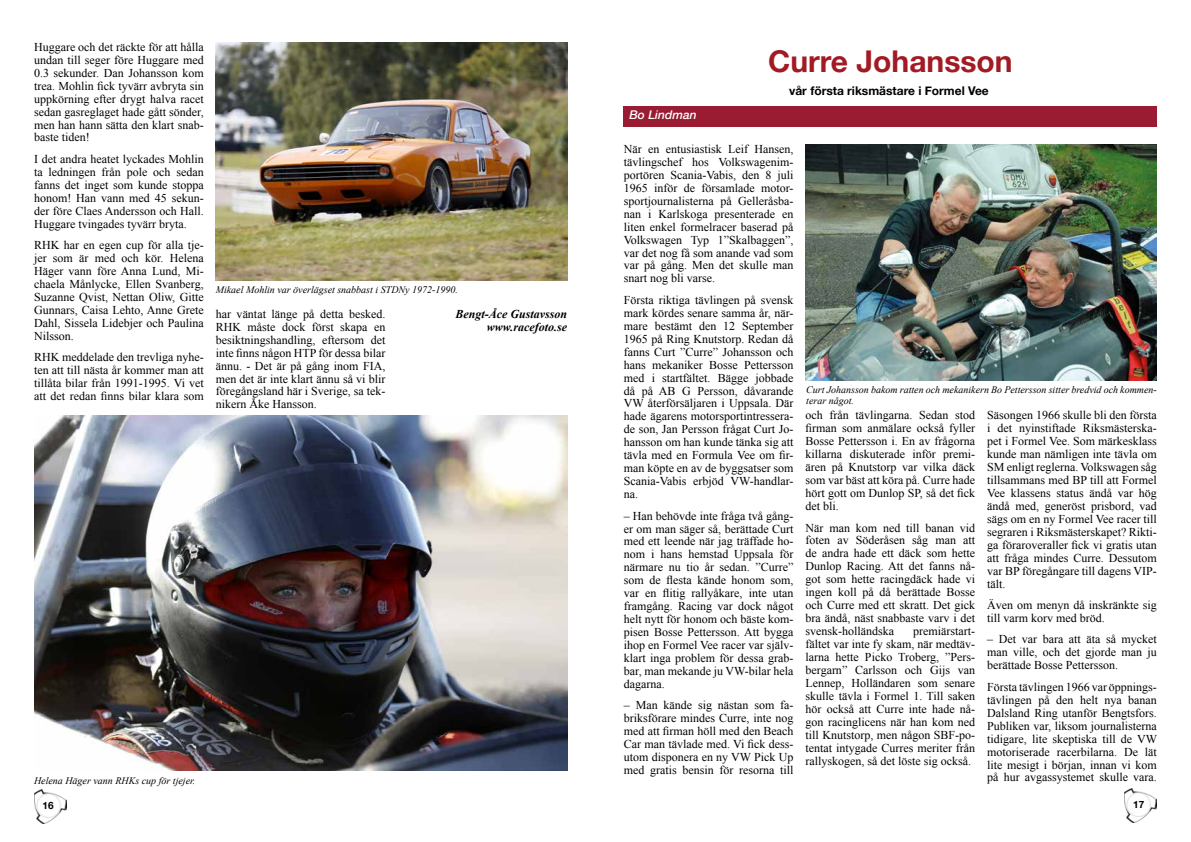
<style>
.page{position:relative;width:1191px;height:842px;background:#fff}
.page>*{position:absolute;margin:0;border:0;box-sizing:border-box;transform-origin:0 0}
.t1{font:700 30px "Helvetica Neue";color:#a21b24}
.t2{font:12px/12.9px "Times New Roman";color:#000;text-align:justify}
.t3{font:italic 700 12px/12.9px "Times New Roman";color:#000;text-align:right}
.t4{font:700 12px "Helvetica Neue";color:#000}
.t5{font:italic 500 12px "Helvetica Neue";color:#fff}
.t6{font:italic 10px/10.8px "Times New Roman";color:#000}
.t7{font:700 10px "Helvetica Neue";color:#000}
</style>
<div class="page">
<img style="left:34px;top:789px;width:32px;height:34px">
<img style="left:1124px;top:789px;width:33px;height:34px">
<img style="left:34px;top:415px;width:533px;height:356px">
<img style="left:216px;top:43px;width:351px;height:238px">
<img style="left:805px;top:145px;width:352px;height:235px">
<div style="left:624px;top:106px;width:533px;height:21px;background:#991c32"></div>
<p class="t2" style="left:34px;top:40px;width:171px">Huggare och det räckte för att hålla undan till seger före Huggare med 0.3 sekunder. Dan Johansson kom trea. Mohlin fick tyvärr avbryta sin uppkörning efter drygt halva racet sedan gasreglaget hade gått sönder, men han hann sätta den klart snab&shy;baste tiden!</p>
<p class="t2" style="left:34px;top:152px;width:171px">I det andra heatet lyckades Mohlin ta ledningen från pole och sedan fanns det inget som kunde stoppa honom! Han vann med 45 sekun&shy;der före Claes Andersson och Hall.<br>Huggare tvingades tyvärr bryta.</p>
<p class="t2" style="left:34px;top:238px;width:171px">RHK har en egen cup för alla tje&shy;jer som är med och kör. Helena Häger vann före Anna Lund, Mi&shy;chaela Månlycke, Ellen Svanberg, Suzanne Qvist, Nettan Oliw, Gitte Gunnars, Caisa Lehto, Anne Grete Dahl, Sissela Lidebjer och Paulina Nilsson.</p>
<p class="t2" style="left:34px;top:351px;width:171px">RHK meddelade den trevliga nyhe&shy;ten att till nästa år kommer man att tillåta bilar från 1991-1995. Vi vet att det redan finns bilar klara som</p>
<p class="t6" style="left:216px;top:284px;width:244px">Mikael Mohlin var överlägset snabbast i STDNy 1972-1990.</p>
<p class="t2" style="left:216px;top:307px;width:171px">har väntat länge på detta besked.<br>RHK måste dock först skapa en besiktningshandling, eftersom det inte finns någon HTP för dessa bilar ännu. - Det är på gång inom FIA, men det är inte klart ännu så vi blir föregångsland här i Sverige, sa tek&shy;nikern Åke Hansson.</p>
<p class="t3" style="left:455px;top:307px;width:113px">Bengt-Åce Gustavsson www.racefoto.se</p>
<p class="t6" style="left:34px;top:774px;width:163px">Helena Häger vann RHKs cup för tjejer.</p>
<p class="t5" style="left:629px;top:105px;width:69px">Bo Lindman</p>
<h1 class="t1" style="left:768px;top:38px;width:246px">Curre Johansson</h1>
<p class="t4" style="left:789px;top:81px;width:201px">vår första riksmästare i Formel Vee</p>
<p class="t2" style="left:624px;top:142px;width:171px">När en entusiastisk Leif Hansen, tävlingschef hos Volkswagenim&shy;portören Scania-Vabis, den 8 juli 1965 inför de församlade motor&shy;sportjournalisterna på Gelleråsba&shy;nan i Karlskoga presenterade en liten enkel formelracer baserad på Volkswagen Typ 1”Skalbaggen”, var det nog få som anande vad som var på gång. Men det skulle man snart nog bli varse.</p>
<p class="t2" style="left:624px;top:293px;width:171px">Första riktiga tävlingen på svensk mark kördes senare samma år, när&shy;mare bestämt den 12 September 1965 på Ring Knutstorp. Redan då fanns Curt ”Curre” Johansson och hans mekaniker Bosse Pettersson med i startfältet. Bägge jobbade då på AB G Persson, dåvarande VW återförsäljaren i Uppsala. Där hade ägarens motorsportintressera&shy;de son, Jan Persson frågat Curt Jo&shy;hansson om han kunde tänka sig att tävla med en Formula Vee om fir&shy;man köpte en av de byggsatser som Scania-Vabis erbjöd VW-handlar&shy;na.</p>
<p class="t2" style="left:624px;top:509px;width:171px">– Han behövde inte fråga två gång&shy;er om man säger så, berättade Curt med ett leende när jag träffade ho&shy;nom i hans hemstad Uppsala för närmare nu tio år sedan. ”Curre” som de flesta kände honom som, var en flitig rallyåkare, inte utan framgång. Racing var dock något helt nytt för honom och bäste kom&shy;pisen Bosse Pettersson. Att bygga ihop en Formel Vee racer var själv&shy;klart inga problem för dessa grab&shy;bar, man mekande ju VW-bilar hela dagarna.</p>
<p class="t2" style="left:624px;top:699px;width:171px">– Man kände sig nästan som fa&shy;briksförare mindes Curre, inte nog med att firman höll med den Beach Car man tävlade med. Vi fick dess&shy;utom disponera en ny VW Pick Up med gratis bensin för resorna till</p>
<p class="t6" style="left:806px;top:384px;width:352px">Curt Johansson bakom ratten och mekanikern Bo Pettersson sitter bredvid och kommen&shy;terar något.</p>
<p class="t2" style="left:805px;top:409px;width:171px">och från tävlingarna. Sedan stod firman som anmälare också fyller Bosse Pettersson i. En av frågorna killarna diskuterade inför premi&shy;ären på Knutstorp var vilka däck som var bäst att köra på. Curre hade hört gott om Dunlop SP, så det fick det bli.</p>
<p class="t2" style="left:805px;top:521px;width:171px">När man kom ned till banan vid foten av Söderåsen såg man att de andra hade ett däck som hette Dunlop Racing. Att det fanns nå&shy;got som hette racingdäck hade vi ingen koll på då berättade Bosse och Curre med ett skratt. Det gick bra ändå, näst snabbaste varv i det svensk-holländska</p>
<p class="t2" style="left:805px;top:624px;width:171px;text-indent:108px">premiärstart&shy;fältet var inte fy skam, när medtäv&shy;larna hette Picko Troberg, ”Pers&shy;bergarn” Carlsson och Gijs van Lennep, Holländaren som senare skulle tävla i Formel 1. Till saken hör också att Curre inte hade nå&shy;gon racinglicens när han kom ned till Knutstorp, men någon SBF-po&shy;tentat intygade Curres meriter från rallyskogen, så det löste sig också.</p>
<p class="t2" style="left:987px;top:409px;width:171px">Säsongen 1966 skulle bli den första i det nyinstiftade Riksmästerska&shy;pet i Formel Vee. Som märkesklass kunde man nämligen inte tävla om SM enligt reglerna. Volkswagen såg tillsammans med BP till att Formel Vee klassens status ändå var hög ändå med, generöst prisbord, vad sägs om en ny Formel Vee racer till segraren i Riksmästerskapet? Rikti&shy;ga föraroveraller fick vi gratis utan att fråga mindes Curre. Dessutom var BP föregångare till dagens VIP&shy;tält.</p>
<p class="t2" style="left:987px;top:598px;width:171px">Även om menyn då inskränkte sig till varm korv med bröd.</p>
<p class="t2" style="left:987px;top:633px;width:171px">– Det var bara att äta så mycket man ville, och det gjorde man ju berättade Bosse Pettersson.</p>
<p class="t2" style="left:987px;top:680px;width:171px">Första tävlingen 1966 var öppnings&shy;tävlingen på den helt nya banan Dalsland Ring utanför Bengtsfors.<br>Publiken var, liksom journalisterna tidigare, lite skeptiska till de VW motoriserade racerbilarna. De lät lite mesigt i början, innan vi kom på hur avgassystemet skulle vara.</p>
<p class="t7" style="left:43px;top:797px;width:13px">16</p>
<p class="t7" style="left:1133px;top:797px;width:13px">17</p>
</div>
